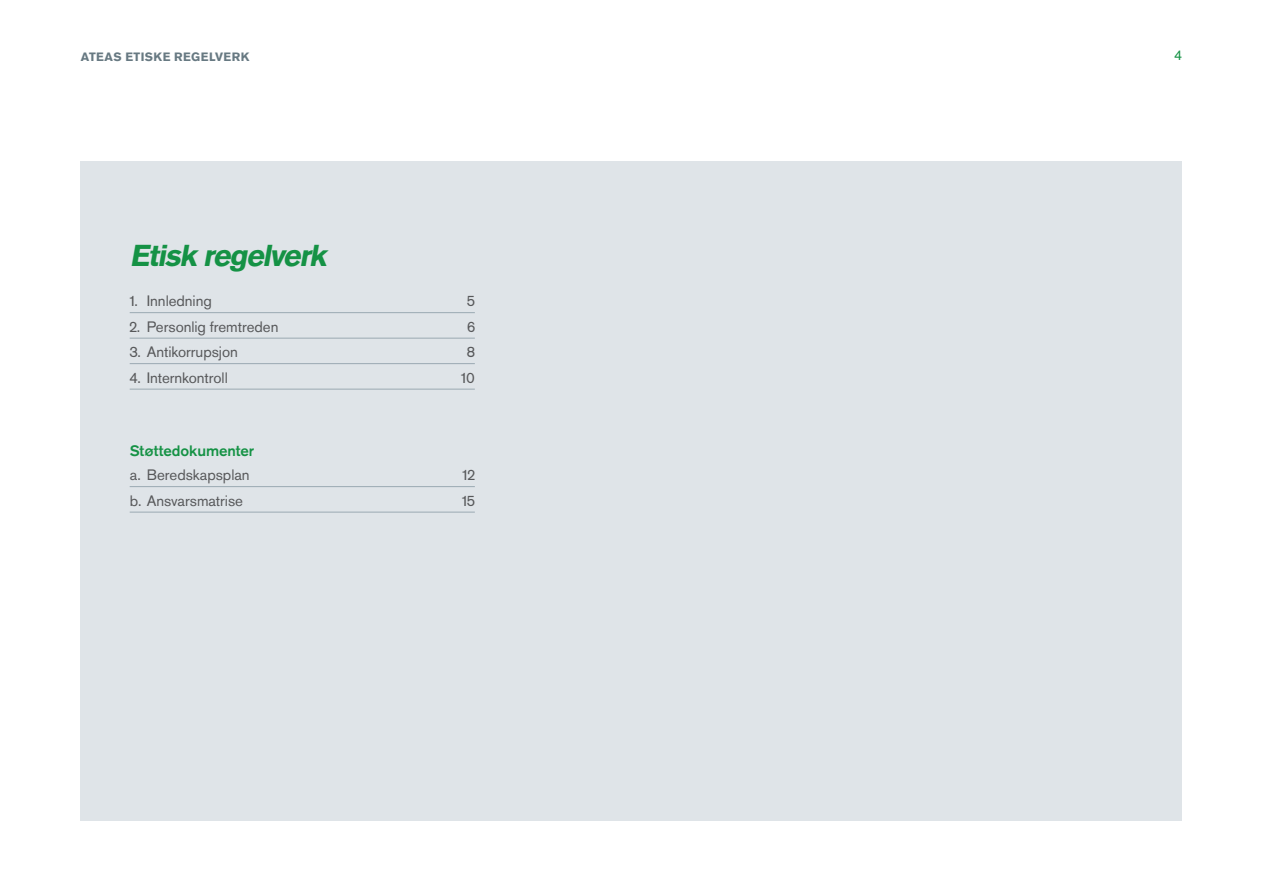
<style>
.page{position:relative;width:1263px;height:893px;background:#fff}
.page>*{position:absolute;margin:0;border:0;box-sizing:border-box;transform-origin:0 0}
.toc_HEADING_Grønn{font:italic 700 30px "Akzidenz Grotesk Pro";color:#159245}
.toc_1_positive{font:15px "Akzidenz Grotesk Pro";letter-spacing:-.005em;color:#57585a}
.toc_1_positive-2{font:500 15px/24px "Akzidenz Grotesk Pro";letter-spacing:-.005em;color:#159245}
.t1{font:14.1px "Akzidenz Grotesk Pro";color:#159245}
.t2{font:700 12px "Akzidenz Grotesk Pro";letter-spacing:.04em;color:#677982}
.s1{font-weight:400;color:#57585a}
</style>
<div class="page">
<div style="left:81px;top:162px;width:1101px;height:659px;background:#dfe4e8"></div>
<hr style="left:130px;top:312px;width:345px;height:1px;background:#9aa9b2">
<hr style="left:130px;top:338px;width:345px;height:1px;background:#9aa9b2">
<hr style="left:130px;top:363px;width:345px;height:1px;background:#9aa9b2">
<hr style="left:130px;top:389px;width:345px;height:1px;background:#9aa9b2">
<hr style="left:130px;top:486px;width:345px;height:1px;background:#9aa9b2">
<hr style="left:130px;top:512px;width:345px;height:1px;background:#9aa9b2">
<p class="t2" style="left:81px;top:49px;width:170px">ATEAS ETISKE REGELVERK</p>
<p class="t1" style="left:1174px;top:46px;width:10px">4</p>
<p class="toc_HEADING_Grønn" style="left:130px;top:236px;width:205px">Etisk regelverk</p>
<p class="toc_1_positive" style="left:130px;top:291px;width:84px">1. Innledning</p>
<p class="toc_1_positive" style="left:467px;top:291px;width:9px">5</p>
<p class="toc_1_positive" style="left:130px;top:317px;width:150px">2. Personlig fremtreden</p>
<p class="toc_1_positive" style="left:467px;top:317px;width:9px">6</p>
<p class="toc_1_positive" style="left:130px;top:342px;width:110px">3. Antikorrupsjon</p>
<p class="toc_1_positive" style="left:467px;top:342px;width:9px">8</p>
<p class="toc_1_positive" style="left:130px;top:368px;width:100px">4. Internkontroll</p>
<p class="toc_1_positive" style="left:461px;top:368px;width:15px">10</p>
<p class="toc_1_positive-2" style="left:130px;top:438px;width:126px">Støttedokumenter <span class="s1">a. Beredskapsplan</span></p>
<p class="toc_1_positive" style="left:463px;top:465px;width:14px">12</p>
<p class="toc_1_positive" style="left:130px;top:490px;width:115px">b. Ansvarsmatrise</p>
<p class="toc_1_positive" style="left:462px;top:490px;width:14px">15</p>
</div>
